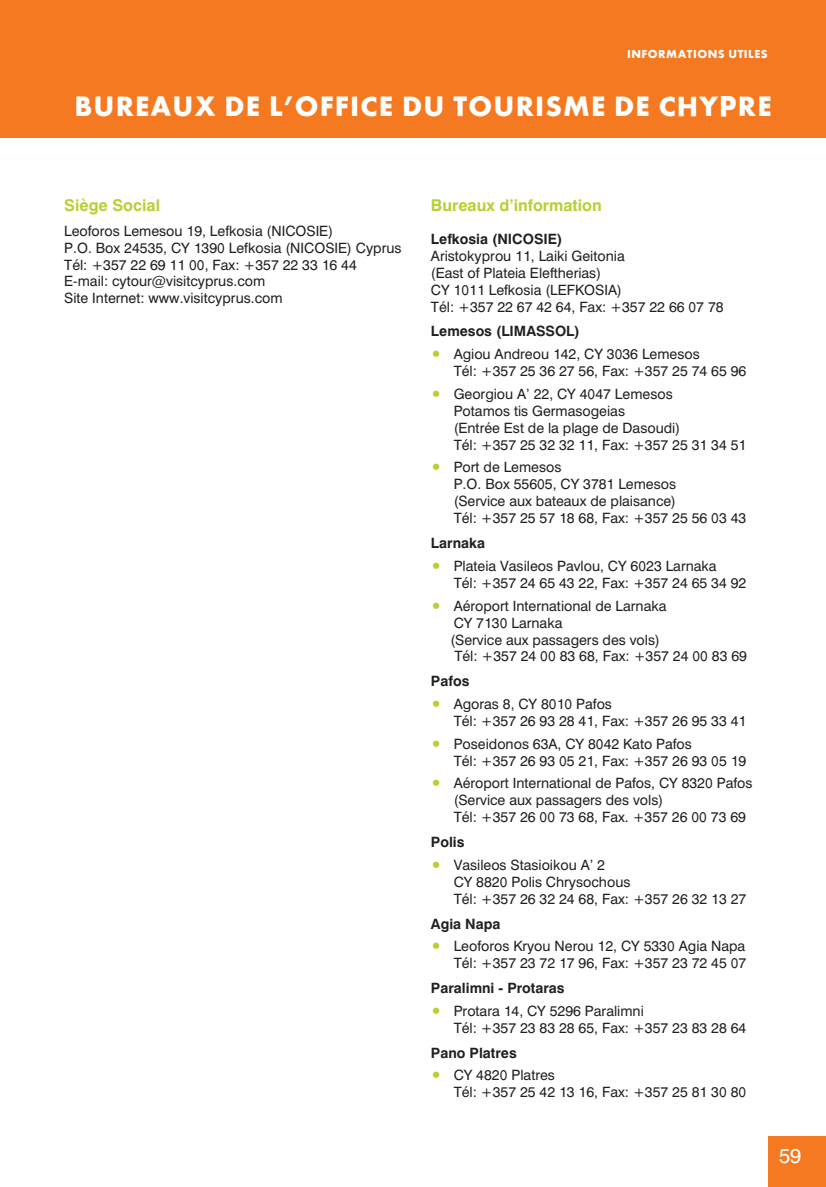
<style>
.page{position:relative;width:826px;height:1187px;background:#fff}
.page>*{position:absolute;margin:0;border:0;box-sizing:border-box;transform-origin:0 0}
.t1{font:700 29px "Futura Greek";letter-spacing:.035em;color:#fff}
.TITLES_MONOPATIA{font:20px "Mg Helvetica";color:#fff}
.KOT_OFFICES{font:700 16px "Mg Helvetica";color:#b3d234}
.MAIN_TEXT_2{font:700 16px "Mg Helvetica";color:#b3d234}
.KOT_OFFICES-2{font:14px/17px "Mg Helvetica";color:#231f20}
.KOT_OFFICES-3{font:700 14px "Mg Helvetica";color:#231f20}
.t2{font:700 12px "Futura Greek";letter-spacing:.035em;color:#fff}
.s1{font-weight:700;color:#b3d234}
</style>
<div class="page">
<div style="left:767px;top:1135px;width:58px;height:51px;background:#f47921"></div>
<hr style="left:0;top:0;width:1px;height:138px;background:#f47921">
<div style="left:1px;top:0;width:824px;height:138px;background:#f47921"></div>
<p class="t2" style="left:626px;top:47px;width:142px">INFORMATIONS UTILES</p>
<p class="t1" style="left:74px;top:89px;width:698px">BUREAUX DE L’OFFICE DU TOURISME DE CHYPRE</p>
<p class="MAIN_TEXT_2" style="left:64px;top:195px;width:97px">Siège Social</p>
<p class="KOT_OFFICES-2" style="left:64px;top:222px;width:339px">Leoforos Lemesou 19, Lefkosia (NICOSIE)<br>P.O. Box 24535, CY 1390 Lefkosia (NICOSIE) Cyprus</p>
<p class="KOT_OFFICES-2" style="left:64px;top:256px;width:294px">Tél: +357 22 69 11 00, Fax: +357 22 33 16 44</p>
<p class="KOT_OFFICES-2" style="left:64px;top:273px;width:202px">E-mail: cytour@visitcyprus.com</p>
<p class="KOT_OFFICES-2" style="left:64px;top:290px;width:220px">Site Internet: www.visitcyprus.com</p>
<p class="KOT_OFFICES" style="left:430px;top:195px;width:172px">Bureaux d’information</p>
<p class="KOT_OFFICES-3" style="left:430px;top:231px;width:133px">Lefkosia (NICOSIE)</p>
<p class="KOT_OFFICES-2" style="left:430px;top:248px;width:195px">Aristokyprou 11, Laiki Geitonia (East of Plateia Eleftherias)</p>
<p class="KOT_OFFICES-2" style="left:430px;top:281px;width:192px">CY 1011 Lefkosia (LEFKOSIA)</p>
<p class="KOT_OFFICES-2" style="left:430px;top:298px;width:294px">Tél: +357 22 67 42 64, Fax: +357 22 66 07 78</p>
<p class="KOT_OFFICES-3" style="left:430px;top:323px;width:150px">Lemesos (LIMASSOL)</p>
<p class="KOT_OFFICES-2" style="left:453px;top:345px;width:294px;text-indent:-23px"><span class="s1">•</span> Agiou Andreou 142, CY 3036 Lemesos<br>Tél: +357 25 36 27 56, Fax: +357 25 74 65 96</p>
<p class="KOT_OFFICES-2" style="left:453px;top:385px;width:294px;text-indent:-23px"><span class="s1">•</span> Georgiou A’ 22, CY 4047 Lemesos<br>Potamos tis Germasogeias<br>(Entrée Est de la plage de Dasoudi)<br>Tél: +357 25 32 32 11, Fax: +357 25 31 34 51</p>
<p class="KOT_OFFICES-2" style="left:453px;top:459px;width:294px;text-indent:-23px"><span class="s1">•</span> Port de Lemesos<br>P.O. Box 55605, CY 3781 Lemesos<br>(Service aux bateaux de plaisance)<br>Tél: +357 25 57 18 68, Fax: +357 25 56 03 43</p>
<p class="KOT_OFFICES-3" style="left:430px;top:534px;width:55px">Larnaka</p>
<p class="KOT_OFFICES-2" style="left:453px;top:557px;width:294px;text-indent:-23px"><span class="s1">•</span> Plateia Vasileos Pavlou, CY 6023 Larnaka<br>Tél: +357 24 65 43 22, Fax: +357 24 65 34 92</p>
<p class="KOT_OFFICES-2" style="left:453px;top:597px;width:214px;text-indent:-23px"><span class="s1">•</span> Aéroport International de Larnaka<br>CY 7130 Larnaka</p>
<p class="KOT_OFFICES-2" style="left:450px;top:631px;width:211px">(Service aux passagers des vols)</p>
<p class="KOT_OFFICES-2" style="left:454px;top:648px;width:294px">Tél: +357 24 00 83 68, Fax: +357 24 00 83 69</p>
<p class="KOT_OFFICES-3" style="left:430px;top:672px;width:40px">Pafos</p>
<p class="KOT_OFFICES-2" style="left:453px;top:695px;width:294px;text-indent:-23px"><span class="s1">•</span> Agoras 8, CY 8010 Pafos<br>Tél: +357 26 93 28 41, Fax: +357 26 95 33 41</p>
<p class="KOT_OFFICES-2" style="left:453px;top:735px;width:294px;text-indent:-23px"><span class="s1">•</span> Poseidonos 63A, CY 8042 Kato Pafos<br>Tél: +357 26 93 05 21, Fax: +357 26 93 05 19</p>
<p class="KOT_OFFICES-2" style="left:453px;top:774px;width:300px;text-indent:-23px"><span class="s1">•</span> Aéroport International de Pafos, CY 8320 Pafos (Service aux passagers des vols)<br>Tél: +357 26 00 73 68, Fax. +357 26 00 73 69</p>
<p class="KOT_OFFICES-3" style="left:430px;top:833px;width:35px">Polis</p>
<p class="KOT_OFFICES-2" style="left:453px;top:856px;width:294px;text-indent:-23px"><span class="s1">•</span> Vasileos Stasioikou A’ 2<br>CY 8820 Polis Chrysochous<br>Tél: +357 26 32 24 68, Fax: +357 26 32 13 27</p>
<p class="KOT_OFFICES-3" style="left:430px;top:915px;width:71px">Agia Napa</p>
<p class="KOT_OFFICES-2" style="left:430px;top:937px;width:316px;text-align:right"><span class="s1">•</span> Leoforos Kryou Nerou 12, CY 5330 Agia Napa<br>Tél: +357 23 72 17 96, Fax: +357 23 72 45 07</p>
<p class="KOT_OFFICES-3" style="left:430px;top:979px;width:135px">Paralimni - Protaras</p>
<p class="KOT_OFFICES-2" style="left:453px;top:1002px;width:294px;text-indent:-23px"><span class="s1">•</span> Protara 14, CY 5296 Paralimni<br>Tél: +357 23 83 28 65, Fax: +357 23 83 28 64</p>
<p class="KOT_OFFICES-3" style="left:430px;top:1043px;width:87px">Pano Platres</p>
<p class="KOT_OFFICES-2" style="left:453px;top:1066px;width:294px;text-indent:-23px"><span class="s1">•</span> CY 4820 Platres<br>Tél: +357 25 42 13 16, Fax: +357 25 81 30 80</p>
<p class="TITLES_MONOPATIA" style="left:778px;top:1143px;width:24px">59</p>
</div>
